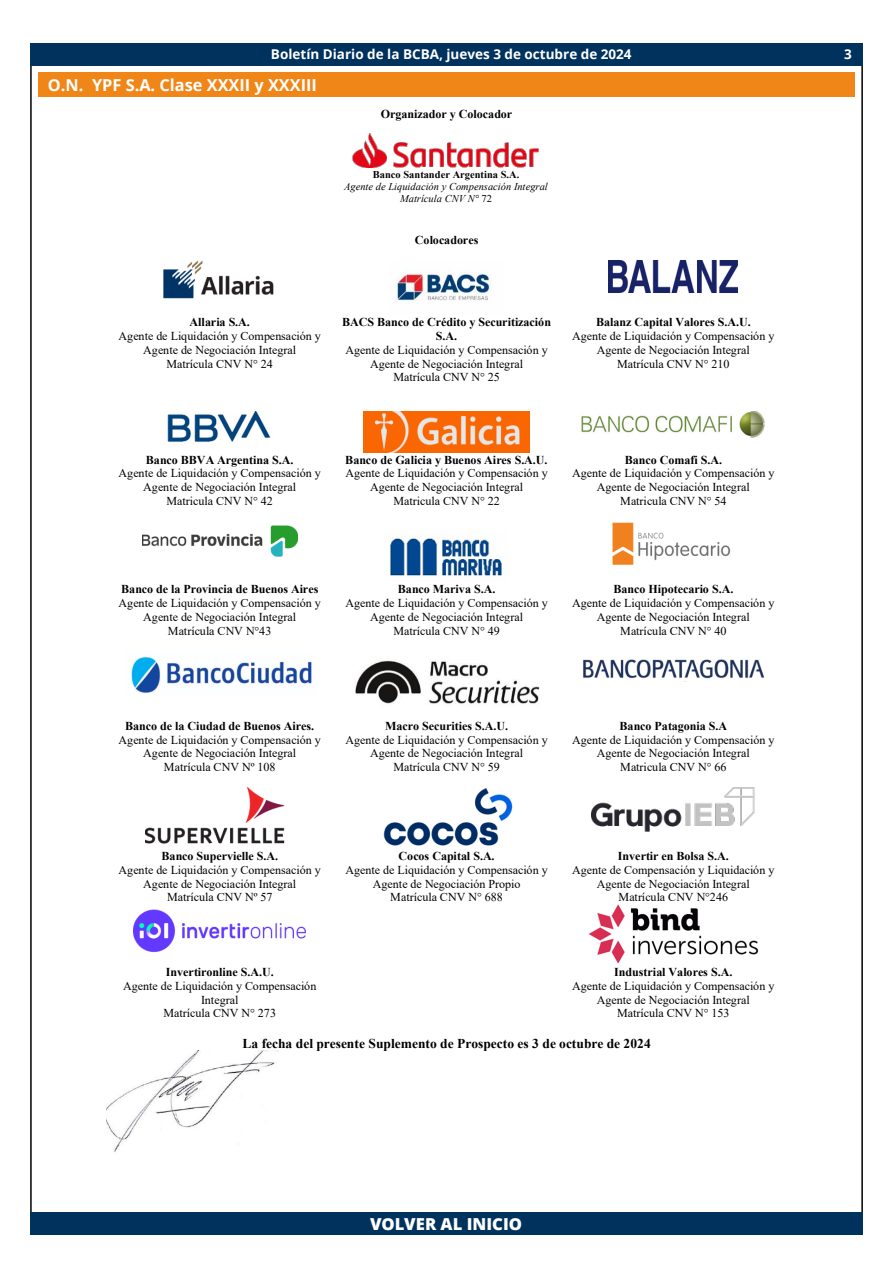
<style>
.page{position:relative;width:893px;height:1263px;background:#fff}
.page>*{position:absolute;margin:0;border:0;box-sizing:border-box;transform-origin:0 0}
.t1{font:700 16.5px "Open Sans";color:#fff}
.t2{font:800 16.5px "Open Sans";color:#fff}
.t3{font:700 13.5px "Times New Roman";color:#000}
.t4{font:700 13.5px "Open Sans";color:#fff}
.t5{font:12px/13.8px "Times New Roman";letter-spacing:-.005em;color:#000;text-align:center}
.t6{font:700 12px/13.6px "Times New Roman";color:#000;text-align:center}
.t7{font:italic 10.5px/12px "Times New Roman";color:#000;text-align:center}
.t8{font:700 10.5px "Times New Roman";color:#000}
.s1{font-style:normal}
</style>
<div class="page">
<div style="left:30px;top:1212px;width:833px;height:22px;background:#00325e"></div>
<div style="left:30px;top:43px;width:833px;height:23px;background:#00325e"></div>
<div style="left:38px;top:72px;width:817px;height:25px;background:#f18618"></div>
<img style="left:353px;top:134px;width:186px;height:34px">
<img style="left:163px;top:261px;width:111px;height:38px">
<img style="left:396px;top:273px;width:96px;height:28px">
<img style="left:609px;top:261px;width:129px;height:31px">
<img style="left:167px;top:411px;width:104px;height:32px">
<img style="left:364px;top:411px;width:165px;height:41px">
<img style="left:581px;top:411px;width:184px;height:26px">
<img style="left:142px;top:525px;width:155px;height:32px">
<img style="left:612px;top:522px;width:119px;height:43px">
<img style="left:131px;top:657px;width:181px;height:36px">
<img style="left:355px;top:660px;width:185px;height:44px">
<img style="left:583px;top:659px;width:182px;height:20px">
<img style="left:145px;top:787px;width:140px;height:57px">
<img style="left:383px;top:788px;width:129px;height:58px">
<img style="left:591px;top:787px;width:164px;height:45px">
<img style="left:134px;top:909px;width:172px;height:44px">
<img style="left:589px;top:904px;width:170px;height:60px">
<img style="left:106px;top:1051px;width:169px;height:101px">
<img style="left:390px;top:534px;width:112px;height:42px">
<p class="t4" style="left:271px;top:44px;width:362px">Boletín Diario de la BCBA, jueves 3 de octubre de 2024</p>
<p class="t4" style="left:844px;top:45px;width:9px">3</p>
<h1 class="t1" style="left:48px;top:73px;width:271px">O.N. YPF S.A. Clase XXXII y XXXIII</h1>
<p class="t6" style="left:381px;top:106px;width:133px">Organizador y Colocador</p>
<p class="t8" style="left:373px;top:166px;width:148px">Banco Santander Argentina S.A.</p>
<p class="t7" style="left:344px;top:180px;width:205px">Agente de Liquidación y Compensación Integral<br>Matrícula CNV N° <span class="s1">72</span></p>
<p class="t6" style="left:415px;top:233px;width:65px">Colocadores</p>
<p class="t6" style="left:190px;top:315px;width:62px">Allaria S.A.</p>
<p class="t5" style="left:119px;top:329px;width:204px">Agente de Liquidación y Compensación y<br>Agente de Negociación Integral<br>Matrícula CNV N° 24</p>
<p class="t6" style="left:342px;top:315px;width:210px">BACS Banco de Crédito y Securitización<br>S.A.</p>
<p class="t5" style="left:345px;top:342px;width:204px">Agente de Liquidación y Compensación y<br>Agente de Negociación Integral<br>Matrícula CNV N° 25</p>
<p class="t6" style="left:596px;top:315px;width:156px">Balanz Capital Valores S.A.U.</p>
<p class="t5" style="left:572px;top:329px;width:204px">Agente de Liquidación y Compensación y<br>Agente de Negociación Integral<br>Matrícula CNV N° 210</p>
<p class="t6" style="left:146px;top:452px;width:149px">Banco BBVA Argentina S.A.</p>
<p class="t5" style="left:119px;top:466px;width:204px">Agente de Liquidación y Compensación y<br>Agente de Negociación Integral<br>Matricula CNV N° 42</p>
<p class="t6" style="left:345px;top:452px;width:204px">Banco de Galicia y Buenos Aires S.A.U.</p>
<p class="t5" style="left:345px;top:466px;width:204px">Agente de Liquidación y Compensación y<br>Agente de Negociación Integral<br>Matricula CNV N° 22</p>
<p class="t6" style="left:625px;top:452px;width:99px">Banco Comafi S.A.</p>
<p class="t5" style="left:572px;top:466px;width:204px">Agente de Liquidación y Compensación y<br>Agente de Negociación Integral<br>Matricula CNV N° 54</p>
<p class="t6" style="left:121px;top:582px;width:199px">Banco de la Provincia de Buenos Aires</p>
<p class="t5" style="left:119px;top:596px;width:204px">Agente de Liquidación y Compensación y<br>Agente de Negociación Integral<br>Matrícula CNV N°43</p>
<p class="t6" style="left:398px;top:582px;width:99px">Banco Mariva S.A.</p>
<p class="t5" style="left:345px;top:596px;width:204px">Agente de Liquidación y Compensación y<br>Agente de Negociación Integral<br>Matrícula CNV N° 49</p>
<p class="t6" style="left:613px;top:582px;width:122px">Banco Hipotecario S.A.</p>
<p class="t5" style="left:572px;top:596px;width:204px">Agente de Liquidación y Compensación y<br>Agente de Negociación Integral<br>Matrícula CNV N° 40</p>
<p class="t6" style="left:125px;top:719px;width:191px">Banco de la Ciudad de Buenos Aires.</p>
<p class="t5" style="left:119px;top:732px;width:204px">Agente de Liquidación y Compensación y<br>Agente de Negociación Integral<br>Matrícula CNV Nº 108</p>
<p class="t6" style="left:385px;top:719px;width:124px">Macro Securities S.A.U.</p>
<p class="t5" style="left:345px;top:732px;width:204px">Agente de Liquidación y Compensación y<br>Agente de Negociación Integral<br>Matrícula CNV N° 59</p>
<p class="t6" style="left:619px;top:719px;width:109px">Banco Patagonia S.A</p>
<p class="t5" style="left:572px;top:732px;width:204px">Agente de Liquidación y Compensación y<br>Agente de Negociación Integral<br>Matricula CNV N° 66</p>
<p class="t6" style="left:161px;top:849px;width:118px">Banco Supervielle S.A.</p>
<p class="t5" style="left:119px;top:863px;width:204px">Agente de Liquidación y Compensación y<br>Agente de Negociación Integral<br>Matrícula CNV Nº 57</p>
<p class="t6" style="left:399px;top:849px;width:97px">Cocos Capital S.A.</p>
<p class="t5" style="left:345px;top:863px;width:204px">Agente de Liquidación y Compensación y<br>Agente de Negociación Propio<br>Matrícula CNV N° 688</p>
<p class="t6" style="left:618px;top:849px;width:113px">Invertir en Bolsa S.A.</p>
<p class="t5" style="left:572px;top:863px;width:204px">Agente de Compensación y Liquidación y<br>Agente de Negociación Integral<br>Matrícula CNV N°246</p>
<p class="t6" style="left:166px;top:965px;width:110px">Invertironline S.A.U.</p>
<p class="t5" style="left:123px;top:978px;width:195px">Agente de Liquidación y Compensación<br>Integral<br>Matrícula CNV N° 273</p>
<p class="t6" style="left:614px;top:965px;width:120px">Industrial Valores S.A.</p>
<p class="t5" style="left:572px;top:978px;width:204px">Agente de Liquidación y Compensación y<br>Agente de Negociación Integral<br>Matrícula CNV N° 153</p>
<p class="t3" style="left:242px;top:1034px;width:410px">La fecha del presente Suplemento de Prospecto es 3 de octubre de 2024</p>
<h1 class="t2" style="left:370px;top:1211px;width:153px">VOLVER AL INICIO</h1>
</div>
